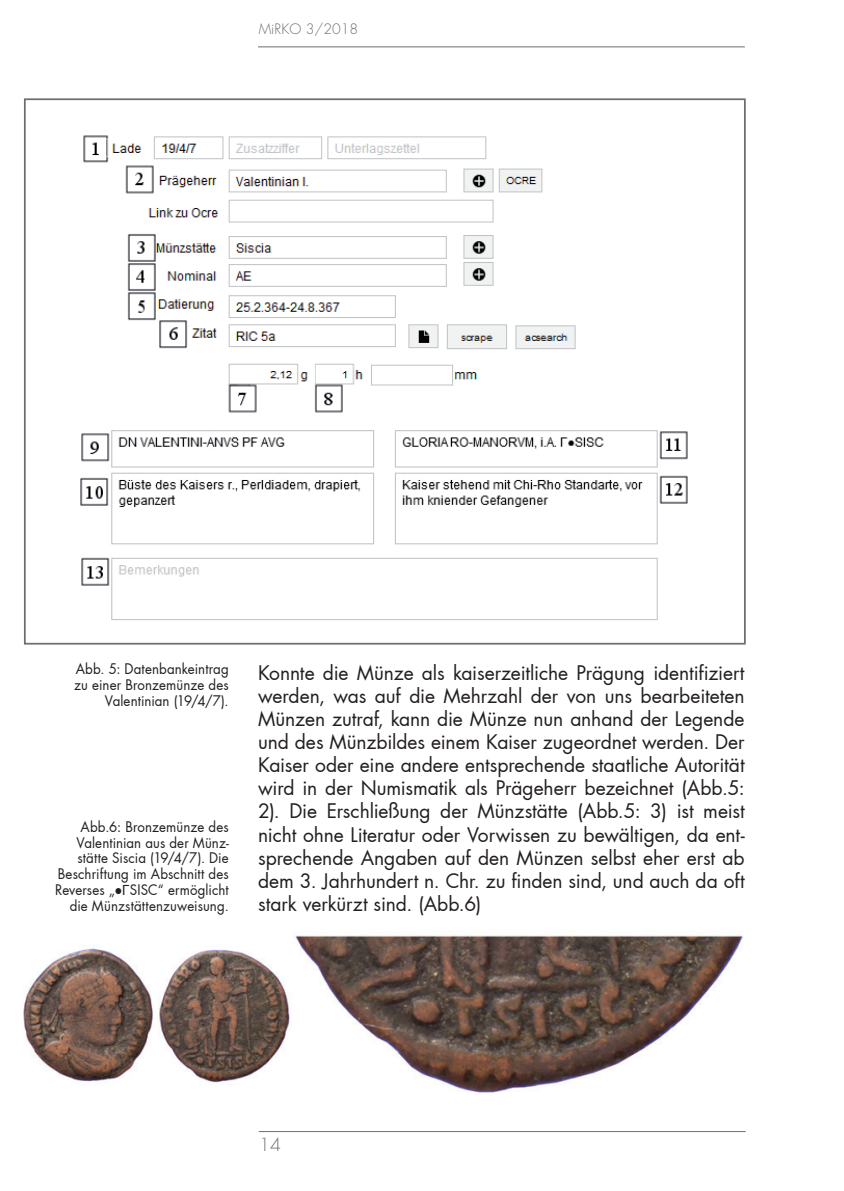
<style>
.page{position:relative;width:844px;height:1191px;background:#fff}
.page>*{position:absolute;margin:0;border:0;box-sizing:border-box;transform-origin:0 0}
.t1{font:19.25px/23.1px "Futura";letter-spacing:-.005em;color:#231f20;text-align:justify}
.t2{font:300 17.5px "Futura";color:#6d6e71}
.t3{font:14px/15.8px "Futura";letter-spacing:.01em;color:#231f20;text-align:right;scale:.95 1}
.t4{font:300 14px "Futura";color:#6d6e71}
.s1{font-family:"Arial"}
</style>
<div class="page">
<hr style="left:258px;top:47px;width:486px;height:1px;background:#6d6e71">
<hr style="left:259px;top:1131px;width:486px;height:1px;background:#6d6e71">
<img style="left:23px;top:935px;width:720px;height:158px">
<img style="left:80px;top:135px;width:608px;height:485px">
<p class="t4" style="left:259px;top:20px;width:101px">MiRKO 3/2018</p>
<p class="t3" style="left:74px;top:661px;width:164px">Abb. 5: Datenbankeintrag zu einer Bronzemünze des<br>Valentinian (19/4/7).</p>
<p class="t3" style="left:55px;top:818px;width:184px">Abb.6: Bronzemünze des<br>Valentinian aus der Münz&shy;stätte Siscia (19/4/7). Die<br>Beschriftung im Abschnitt des<br>Reverses „<span class="s1">●Γ</span>SISC“ ermöglicht die Münzstättenzuweisung.</p>
<p class="t1" style="left:258px;top:661px;width:488px">Konnte die Münze als kaiserzeitliche Prägung identifiziert werden, was auf die Mehrzahl der von uns bearbeiteten Münzen zutraf, kann die Münze nun anhand der Legende und des Münzbildes einem Kaiser zugeordnet werden. Der Kaiser oder eine andere entsprechende staatliche Autorität wird in der Numismatik als Prägeherr bezeichnet (Abb.5:<br>2). Die Erschließung der Münzstätte (Abb.5: 3) ist meist nicht ohne Literatur oder Vorwissen zu bewältigen, da ent&shy;sprechende Angaben auf den Münzen selbst eher erst ab dem 3. Jahrhundert n. Chr. zu finden sind, und auch da oft stark verkürzt sind. (Abb.6)</p>
<p class="t2" style="left:259px;top:1134px;width:23px">14</p>
</div>
